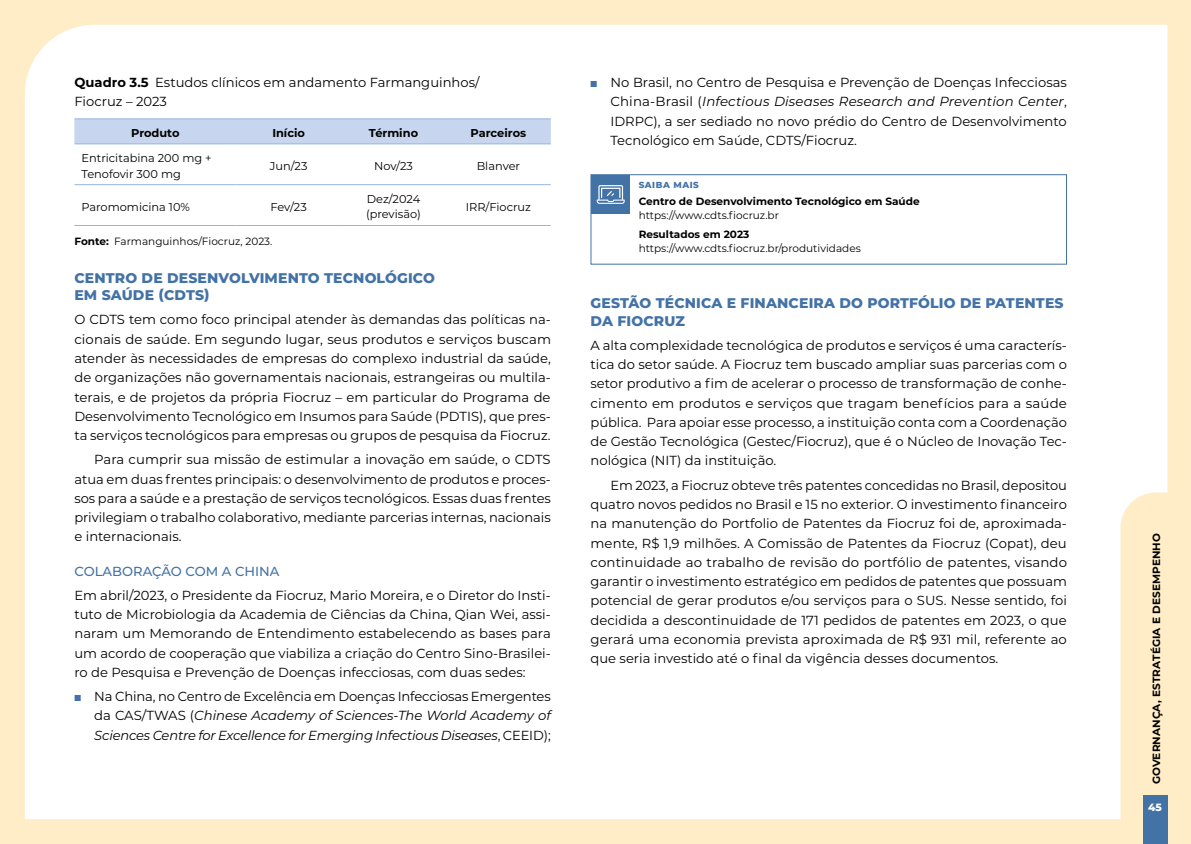
<style>
.page{position:relative;width:1191px;height:844px;background:#fff}
.page>*{position:absolute;margin:0;border:0;box-sizing:border-box;transform-origin:0 0}
.t1{font:800 14px/17.5px "Montserrat";letter-spacing:.01em;color:#4372a7}
.t2{font:13.12px/19.2px "Montserrat";color:#000;text-align:justify}
.t3{font:italic 13.12px/19.2px "Montserrat";letter-spacing:-.015em;color:#000;text-align:justify}
.t4{font:500 13.12px "Montserrat";color:#4372a7}
.t5{font:11.38px/15.8px "Montserrat";color:#000}
.t6{font:700 11.38px "Montserrat";color:#000}
.t7{font:10.5px "Montserrat";color:#000}
.t8{font:700 10.5px "Montserrat";color:#000}
.t9{font:800 10.5px "Montserrat";color:#fff}
.t10{font:800 8.75px "Montserrat";letter-spacing:.06em;color:#4372a7}
.s1{font-weight:700}
.s2{color:#4372a7}
.s3{font-style:normal}
.s4{font-style:italic}
</style>
<div class="page">
<div style="left:0;top:0;width:1191px;height:843px;background:#ffedc7"></div>
<div style="left:25px;top:25px;width:1142px;height:794px;background:#fff"></div>
<svg style="left:1120px;top:492px;width:48px;height:351px"></svg>
<div style="left:1143px;top:795px;width:24px;height:48px;background:#4372a7"></div>
<div style="left:74px;top:119px;width:477px;height:24px;background:#c7d6ee"></div>
<hr style="left:74px;top:184px;width:162px;height:1px;background:#95b6df">
<hr style="left:236px;top:184px;width:105px;height:1px;background:#95b6df">
<hr style="left:341px;top:184px;width:105px;height:1px;background:#95b6df">
<hr style="left:446px;top:184px;width:105px;height:1px;background:#95b6df">
<hr style="left:74px;top:225px;width:162px;height:1px;background:#95b6df">
<hr style="left:236px;top:225px;width:105px;height:1px;background:#95b6df">
<hr style="left:341px;top:225px;width:105px;height:1px;background:#95b6df">
<hr style="left:446px;top:225px;width:105px;height:1px;background:#95b6df">
<hr style="left:74px;top:118px;width:162px;height:1px;background:#95b6df">
<hr style="left:236px;top:118px;width:105px;height:1px;background:#95b6df">
<hr style="left:341px;top:118px;width:105px;height:1px;background:#95b6df">
<hr style="left:446px;top:118px;width:105px;height:1px;background:#95b6df">
<hr style="left:74px;top:143px;width:162px;height:1px;background:#95b6df">
<hr style="left:236px;top:143px;width:105px;height:1px;background:#95b6df">
<hr style="left:341px;top:143px;width:105px;height:1px;background:#95b6df">
<hr style="left:446px;top:143px;width:105px;height:1px;background:#95b6df">
<div style="left:590px;top:174px;width:477px;height:90px;border:1px solid #4372a7"></div>
<div style="left:591px;top:175px;width:39px;height:39px;background:#4372a7"></div>
<svg style="left:597px;top:185px;width:28px;height:19px"></svg>
<p class="t2" style="left:74px;top:72px;width:406px"><span class="s1">Quadro 3.5</span> Estudos clínicos em andamento Farmanguinhos/<br>Fiocruz – 2023</p>
<p class="t6" style="left:131px;top:125px;width:50px">Produto</p>
<p class="t6" style="left:272px;top:125px;width:34px">Início</p>
<p class="t6" style="left:369px;top:125px;width:51px">Término</p>
<p class="t6" style="left:470px;top:125px;width:57px">Parceiros</p>
<p class="t5" style="left:81px;top:149px;width:132px">Entricitabina 200 mg +<br>Tenofovir 300 mg</p>
<p class="t5" style="left:270px;top:157px;width:39px">Jun/23</p>
<p class="t5" style="left:374px;top:157px;width:40px">Nov/23</p>
<p class="t5" style="left:477px;top:157px;width:45px">Blanver</p>
<p class="t5" style="left:81px;top:198px;width:110px">Paromomicina 10%</p>
<p class="t5" style="left:270px;top:198px;width:38px">Fev/23</p>
<p class="t5" style="left:366px;top:190px;width:57px">Dez/2024 (previsão)</p>
<p class="t5" style="left:466px;top:198px;width:67px">IRR/Fiocruz</p>
<p class="t7" style="left:74px;top:234px;width:199px"><span class="s1">Fonte:</span> Farmanguinhos/Fiocruz, 2023.</p>
<p class="t1" style="left:74px;top:268px;width:362px">CENTRO DE DESENVOLVIMENTO TECNOLÓGICO<br>EM SAÚDE (CDTS)</p>
<p class="t2" style="left:74px;top:309px;width:478px">O CDTS tem como foco principal atender às demandas das políticas na&shy;cionais de saúde. Em segundo lugar, seus produtos e serviços buscam atender às necessidades de empresas do complexo industrial da saúde, de organizações não governamentais nacionais, estrangeiras ou multila&shy;terais, e de projetos da própria Fiocruz – em particular do Programa de Desenvolvimento Tecnológico em Insumos para Saúde (PDTIS), que pres&shy;ta serviços tecnológicos para empresas ou grupos de pesquisa da Fiocruz.</p>
<p class="t2" style="left:74px;top:449px;width:478px;text-indent:20px">Para cumprir sua missão de estimular a inovação em saúde, o CDTS atua em duas frentes principais: o desenvolvimento de produtos e proces&shy;sos para a saúde e a prestação de serviços tecnológicos. Essas duas frentes privilegiam o trabalho colaborativo, mediante parcerias internas, nacionais e internacionais.</p>
<p class="t4" style="left:74px;top:561px;width:207px">COLABORAÇÃO COM A CHINA</p>
<p class="t2" style="left:74px;top:585px;width:478px">Em abril/2023, o Presidente da Fiocruz, Mario Moreira, e o Diretor do Insti&shy;tuto de Microbiologia da Academia de Ciências da China, Qian Wei, assi&shy;naram um Memorando de Entendimento estabelecendo as bases para um acordo de cooperação que viabiliza a criação do Centro Sino-Brasilei&shy;ro de Pesquisa e Prevenção de Doenças infecciosas, com duas sedes:</p>
<p class="t3" style="left:94px;top:686px;width:458px;text-indent:-20px"><span class="s2">■</span> <span class="s3">Na China, no Centro de Excelência em Doenças Infecciosas Emergentes da CAS/TWAS (</span>Chinese Academy of Sciences-The World Academy of Sciences Centre for Excellence for Emerging Infectious Diseases<span class="s3">, CEEID);</span></p>
<p class="t2" style="left:610px;top:72px;width:458px;text-indent:-20px"><span class="s2">■</span> No Brasil, no Centro de Pesquisa e Prevenção de Doenças Infecciosas China-Brasil (<span class="s4">Infectious Diseases Research and Prevention Center</span>, IDRPC), a ser sediado no novo prédio do Centro de Desenvolvimento Tecnológico em Saúde, CDTS/Fiocruz.</p>
<p class="t10" style="left:638px;top:179px;width:62px">SAIBA MAIS</p>
<p class="t8" style="left:638px;top:194px;width:282px">Centro de Desenvolvimento Tecnológico em Saúde</p>
<p class="t7" style="left:638px;top:208px;width:142px">https://www.cdts.fiocruz.br</p>
<p class="t8" style="left:638px;top:226px;width:112px">Resultados em 2023</p>
<p class="t7" style="left:638px;top:240px;width:224px">https://www.cdts.fiocruz.br/produtividades</p>
<p class="t1" style="left:590px;top:293px;width:474px">GESTÃO TÉCNICA E FINANCEIRA DO PORTFÓLIO DE PATENTES<br>DA FIOCRUZ</p>
<p class="t2" style="left:590px;top:335px;width:478px">A alta complexidade tecnológica de produtos e serviços é uma caracterís&shy;tica do setor saúde. A Fiocruz tem buscado ampliar suas parcerias com o setor produtivo a fim de acelerar o processo de transformação de conhe&shy;cimento em produtos e serviços que tragam benefícios para a saúde pública. Para apoiar esse processo, a instituição conta com a Coordenação de Gestão Tecnológica (Gestec/Fiocruz), que é o Núcleo de Inovação Tec&shy;nológica (NIT) da instituição.</p>
<p class="t2" style="left:590px;top:475px;width:478px;text-indent:20px">Em 2023, a Fiocruz obteve três patentes concedidas no Brasil, depositou quatro novos pedidos no Brasil e 15 no exterior. O investimento financeiro na manutenção do Portfolio de Patentes da Fiocruz foi de, aproximada&shy;mente, R$ 1,9 milhões. A Comissão de Patentes da Fiocruz (Copat), deu continuidade ao trabalho de revisão do portfólio de patentes, visando garantir o investimento estratégico em pedidos de patentes que possuam potencial de gerar produtos e/ou serviços para o SUS. Nesse sentido, foi decidida a descontinuidade de 171 pedidos de patentes em 2023, o que gerará uma economia prevista aproximada de R$ 931 mil, referente ao que seria investido até o final da vigência desses documentos.</p>
<p class="t8" style="left:1148px;top:784px;width:252px;rotate:-90deg">GOVERNANÇA, ESTRATÉGIA E DESEMPENHO</p>
<p class="t9" style="left:1148px;top:799px;width:15px">45</p>
</div>
